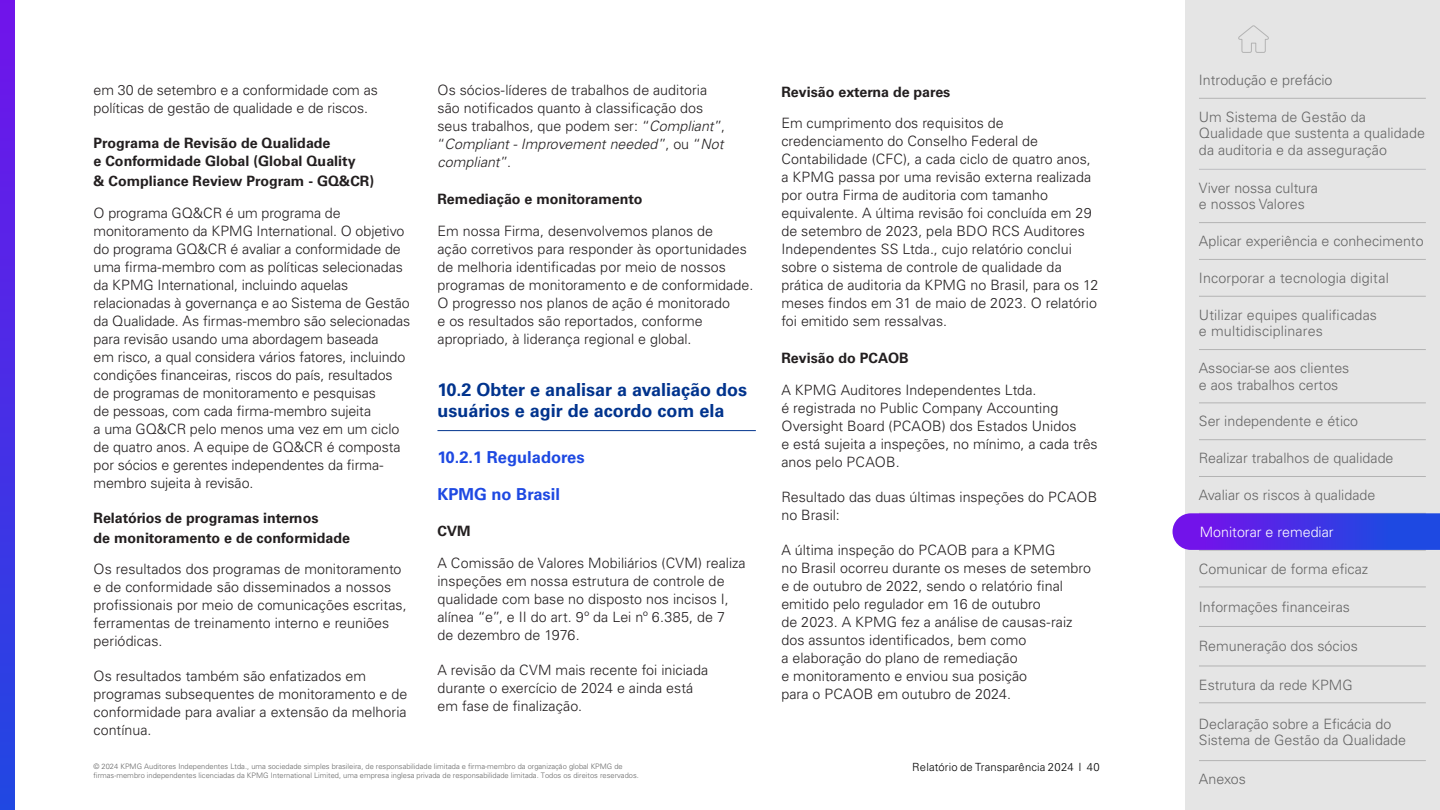
<style>
.page{position:relative;width:1440px;height:810px;background:#fff}
.page>*{position:absolute;margin:0;border:0;box-sizing:border-box;transform-origin:0 0}
.t1{font:700 18px/21.6px "Univers LT Std";color:#00338d}
.t2{font:700 16.5px "Univers LT Std";color:#1e49e2}
.t3{font:300 14.25px/18px "Univers LT Std";color:#231f20}
.t4{font:300 14.25px/16.5px "Univers LT Std";color:#666}
.t5{font:700 14.25px/18px "Univers LT Std";color:#231f20}
.t6{font:300 14.25px "Univers LT Std";color:#fff}
.t7{font:300 11.25px "Univers LT Std";letter-spacing:.015em;color:#000}
.t8{font:300 7.5px "Univers LT Std";color:#666}
.s1{font-style:italic}
</style>
<div class="page">
<div style="left:1185px;top:0;width:255px;height:810px;background:#e5e5e5"></div>
<hr style="left:437px;top:430px;width:319px;height:1px;background:#00338d">
<hr style="left:1199px;top:98px;width:226px;height:1px;background:#b3b3b3">
<hr style="left:1199px;top:222px;width:226px;height:1px;background:#b3b3b3">
<hr style="left:1199px;top:169px;width:226px;height:1px;background:#bcbdc0">
<hr style="left:1199px;top:259px;width:226px;height:1px;background:#b3b3b3">
<hr style="left:1199px;top:296px;width:226px;height:1px;background:#b3b3b3">
<hr style="left:1199px;top:349px;width:226px;height:1px;background:#b3b3b3">
<hr style="left:1199px;top:402px;width:226px;height:1px;background:#b3b3b3">
<hr style="left:1199px;top:439px;width:226px;height:1px;background:#b3b3b3">
<hr style="left:1199px;top:476px;width:226px;height:1px;background:#b3b3b3">
<hr style="left:1199px;top:550px;width:226px;height:1px;background:#b3b3b3">
<hr style="left:1199px;top:587px;width:226px;height:1px;background:#b3b3b3">
<hr style="left:1199px;top:760px;width:226px;height:1px;background:#b3b3b3">
<svg style="left:1238px;top:25px;width:31px;height:28px"></svg>
<hr style="left:1199px;top:626px;width:226px;height:1px;background:#b3b3b3">
<hr style="left:1199px;top:666px;width:226px;height:1px;background:#b3b3b3">
<hr style="left:1199px;top:702px;width:226px;height:1px;background:#b3b3b3">
<svg style="left:1172px;top:513px;width:268px;height:37px;background:#4935e5"></svg>
<svg style="left:0;top:0;width:14px;height:810px;background:#482de6"></svg>
<p class="t3" style="left:94px;top:81px;width:286px">em 30 de setembro e a conformidade com as políticas de gestão de qualidade e de riscos.</p>
<p class="t5" style="left:94px;top:135px;width:264px">Programa de Revisão de Qualidade<br>e Conformidade Global (Global Quality</p>
<p class="t5" style="left:94px;top:172px;width:282px">&amp; Compliance Review Program - GQ&amp;CR)</p>
<p class="t3" style="left:94px;top:204px;width:318px">O programa GQ&amp;CR é um programa de monitoramento da KPMG International. O objetivo do programa GQ&amp;CR é avaliar a conformidade de uma firma-membro com as políticas selecionadas da KPMG International, incluindo aquelas relacionadas à governança e ao Sistema de Gestão da Qualidade. As firmas-membro são selecionadas para revisão usando uma abordagem baseada<br>em risco, a qual considera vários fatores, incluindo condições financeiras, riscos do país, resultados de programas de monitoramento e pesquisas<br>de pessoas, com cada firma-membro sujeita<br>a uma GQ&amp;CR pelo menos uma vez em um ciclo de quatro anos. A equipe de GQ&amp;CR é composta por sócios e gerentes independentes da firma&shy;membro sujeita à revisão.</p>
<p class="t5" style="left:94px;top:508px;width:258px;line-height:19.8px">Relatórios de programas internos<br>de monitoramento e de conformidade</p>
<p class="t3" style="left:94px;top:560px;width:315px">Os resultados dos programas de monitoramento e de conformidade são disseminados a nossos profissionais por meio de comunicações escritas, ferramentas de treinamento interno e reuniões periódicas.</p>
<p class="t3" style="left:94px;top:667px;width:315px">Os resultados também são enfatizados em programas subsequentes de monitoramento e de conformidade para avaliar a extensão da melhoria contínua.</p>
<p class="t3" style="left:437px;top:81px;width:289px">Os sócios-líderes de trabalhos de auditoria são notificados quanto à classificação dos seus trabalhos, que podem ser: “<span class="s1">Compliant</span>”, “<span class="s1">Compliant - Improvement needed</span>”, ou “<span class="s1">Not compliant</span>”.</p>
<p class="t5" style="left:437px;top:190px;width:207px">Remediação e monitoramento</p>
<p class="t3" style="left:437px;top:222px;width:317px">Em nossa Firma, desenvolvemos planos de<br>ação corretivos para responder às oportunidades de melhoria identificadas por meio de nossos programas de monitoramento e de conformidade.<br>O progresso nos planos de ação é monitorado<br>e os resultados são reportados, conforme apropriado, à liderança regional e global.</p>
<p class="t1" style="left:437px;top:379px;width:311px">10.2 Obter e analisar a avaliação dos usuários e agir de acordo com ela</p>
<p class="t2" style="left:437px;top:447px;width:149px">10.2.1 Reguladores</p>
<p class="t2" style="left:437px;top:484px;width:124px">KPMG no Brasil</p>
<p class="t5" style="left:437px;top:523px;width:35px">CVM</p>
<p class="t3" style="left:437px;top:554px;width:310px">A Comissão de Valores Mobiliários (CVM) realiza inspeções em nossa estrutura de controle de qualidade com base no disposto nos incisos I, alínea “e”, e II do art. 9º da Lei nº 6.385, de 7<br>de dezembro de 1976.</p>
<p class="t3" style="left:437px;top:661px;width:272px">A revisão da CVM mais recente foi iniciada durante o exercício de 2024 e ainda está em fase de finalização.</p>
<p class="t5" style="left:781px;top:83px;width:171px">Revisão externa de pares</p>
<p class="t3" style="left:781px;top:114px;width:318px">Em cumprimento dos requisitos de credenciamento do Conselho Federal de Contabilidade (CFC), a cada ciclo de quatro anos, a KPMG passa por uma revisão externa realizada por outra Firma de auditoria com tamanho equivalente. A última revisão foi concluída em 29 de setembro de 2023, pela BDO RCS Auditores Independentes SS Ltda., cujo relatório conclui sobre o sistema de controle de qualidade da prática de auditoria da KPMG no Brasil, para os 12 meses findos em 31 de maio de 2023. O relatório foi emitido sem ressalvas.</p>
<p class="t5" style="left:781px;top:349px;width:129px">Revisão do PCAOB</p>
<p class="t3" style="left:781px;top:381px;width:318px">A KPMG Auditores Independentes Ltda.<br>é registrada no Public Company Accounting Oversight Board (PCAOB) dos Estados Unidos<br>e está sujeita a inspeções, no mínimo, a cada três anos pelo PCAOB.</p>
<p class="t3" style="left:781px;top:488px;width:317px">Resultado das duas últimas inspeções do PCAOB no Brasil:</p>
<p class="t3" style="left:781px;top:541px;width:311px">A última inspeção do PCAOB para a KPMG<br>no Brasil ocorreu durante os meses de setembro e de outubro de 2022, sendo o relatório final emitido pelo regulador em 16 de outubro<br>de 2023. A KPMG fez a análise de causas-raiz dos assuntos identificados, bem como<br>a elaboração do plano de remediação<br>e monitoramento e enviou sua posição<br>para o PCAOB em outubro de 2024.</p>
<p class="t8" style="left:94px;top:762px;width:531px">© 2024 KPMG Auditores Independentes Ltda., uma sociedade simples brasileira, de responsabilidade limitada e firma-membro da organização global KPMG de</p>
<p class="t7" style="left:912px;top:761px;width:189px">Relatório de Transparência 2024 I 40</p>
<p class="t8" style="left:94px;top:771px;width:547px">firmas-membro independentes licenciadas da KPMG International Limited, uma empresa inglesa privada de responsabilidade limitada. Todos os direitos reservados.</p>
<p class="t4" style="left:1199px;top:72px;width:135px">Introdução e prefácio</p>
<p class="t4" style="left:1199px;top:109px;width:227px">Um Sistema de Gestão da<br>Qualidade que sustenta a qualidade da auditoria e da asseguração</p>
<p class="t4" style="left:1199px;top:180px;width:120px">Viver nossa cultura e nossos Valores</p>
<p class="t4" style="left:1199px;top:233px;width:226px">Aplicar experiência e conhecimento</p>
<p class="t4" style="left:1199px;top:270px;width:191px">Incorporar a tecnologia digital</p>
<p class="t4" style="left:1199px;top:307px;width:180px">Utilizar equipes qualificadas e multidisciplinares</p>
<p class="t4" style="left:1199px;top:360px;width:152px">Associar-se aos clientes e aos trabalhos certos</p>
<p class="t4" style="left:1199px;top:413px;width:161px">Ser independente e ético</p>
<p class="t4" style="left:1199px;top:450px;width:196px">Realizar trabalhos de qualidade</p>
<p class="t4" style="left:1199px;top:487px;width:178px">Avaliar os riscos à qualidade</p>
<p class="t6" style="left:1199px;top:523px;width:135px">Monitorar e remediar</p>
<p class="t4" style="left:1199px;top:560px;width:171px">Comunicar de forma eficaz</p>
<p class="t4" style="left:1199px;top:599px;width:152px">Informações financeiras</p>
<p class="t4" style="left:1199px;top:638px;width:160px">Remuneração dos sócios</p>
<p class="t4" style="left:1199px;top:676px;width:155px">Estrutura da rede KPMG</p>
<p class="t4" style="left:1199px;top:715px;width:208px">Declaração sobre a Eficácia do<br>Sistema de Gestão da Qualidade</p>
<p class="t4" style="left:1199px;top:771px;width:48px">Anexos</p>
</div>
